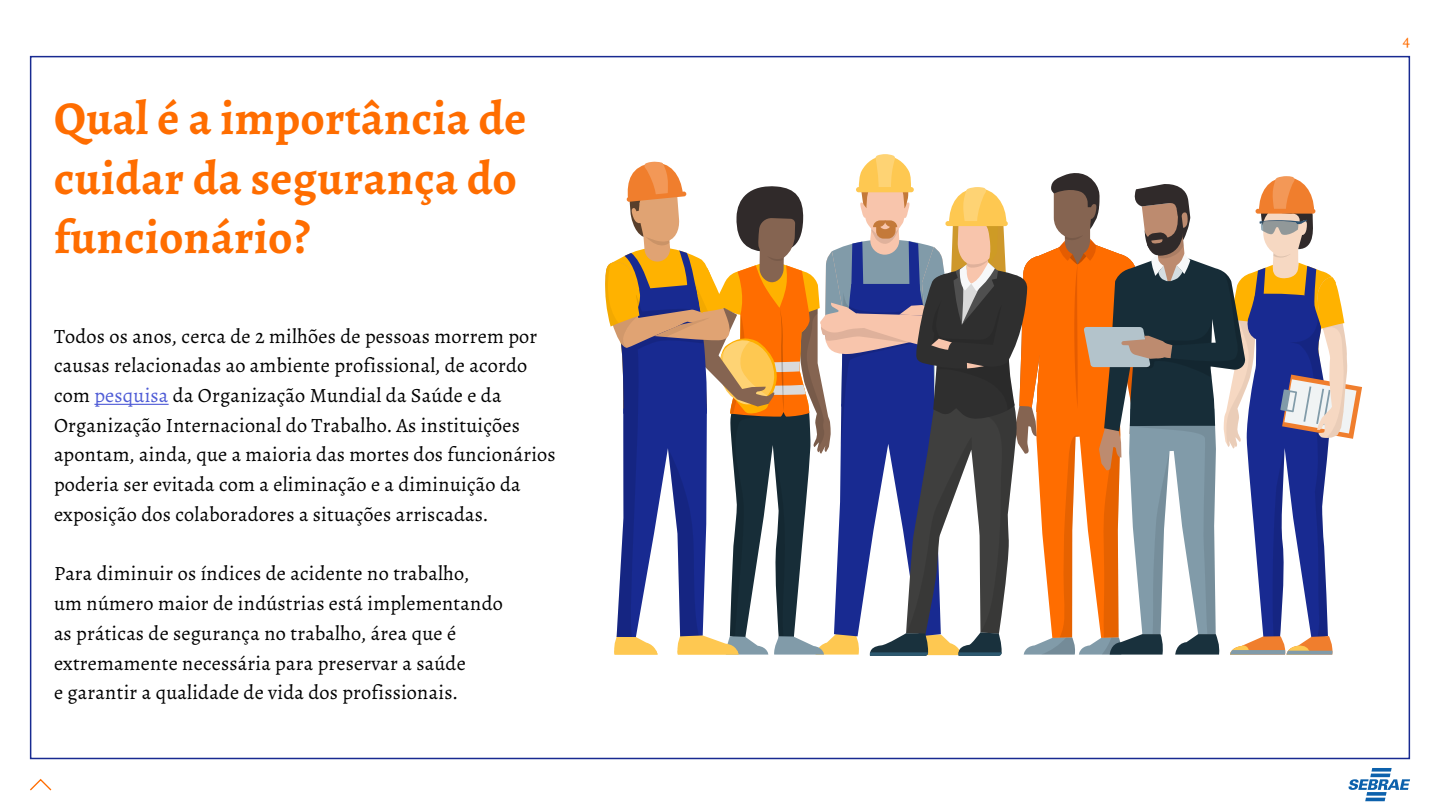
<style>
.page{position:relative;width:1440px;height:810px;background:#fff}
.page>*{position:absolute;margin:0;border:0;box-sizing:border-box;transform-origin:0 0}
.t1{font:700 47.25px/59.5px "Alegreya";letter-spacing:.01em;color:#ff6d00}
.t2{font:20.25px/29.7px "Alegreya";letter-spacing:.01em;color:#000}
.t3{font:16.5px "Alegreya";color:#ff6d00}
.s1{color:#4f5cd6}
</style>
<div class="page">
<svg style="left:30px;top:778px;width:22px;height:13px"></svg>
<hr style="left:94px;top:404px;width:75px;height:1px;background:#4f5cd6">
<svg style="left:605px;top:154px;width:757px;height:502px"></svg>
<svg style="left:1349px;top:768px;width:61px;height:33px"></svg>
<h1 class="t1" style="left:54px;top:89px;width:474px">Qual é a importância de cuidar da segurança do funcionário?</h1>
<p class="t2" style="left:54px;top:321px;width:503px">Todos os anos, cerca de 2 milhões de pessoas morrem por causas relacionadas ao ambiente profissional, de acordo com <span class="s1">pesquisa</span> da Organização Mundial da Saúde e da Organização Internacional do Trabalho. As instituições apontam, ainda, que a maioria das mortes dos funcionários poderia ser evitada com a eliminação e a diminuição da exposição dos colaboradores a situações arriscadas.</p>
<p class="t2" style="left:54px;top:559px;width:450px">Para diminuir os índices de acidente no trabalho,<br>um número maior de indústrias está implementando as práticas de segurança no trabalho, área que é extremamente necessária para preservar a saúde<br>e garantir a qualidade de vida dos profissionais.</p>
<p class="t3" style="left:1403px;top:30px;width:9px">4</p>
</div>
